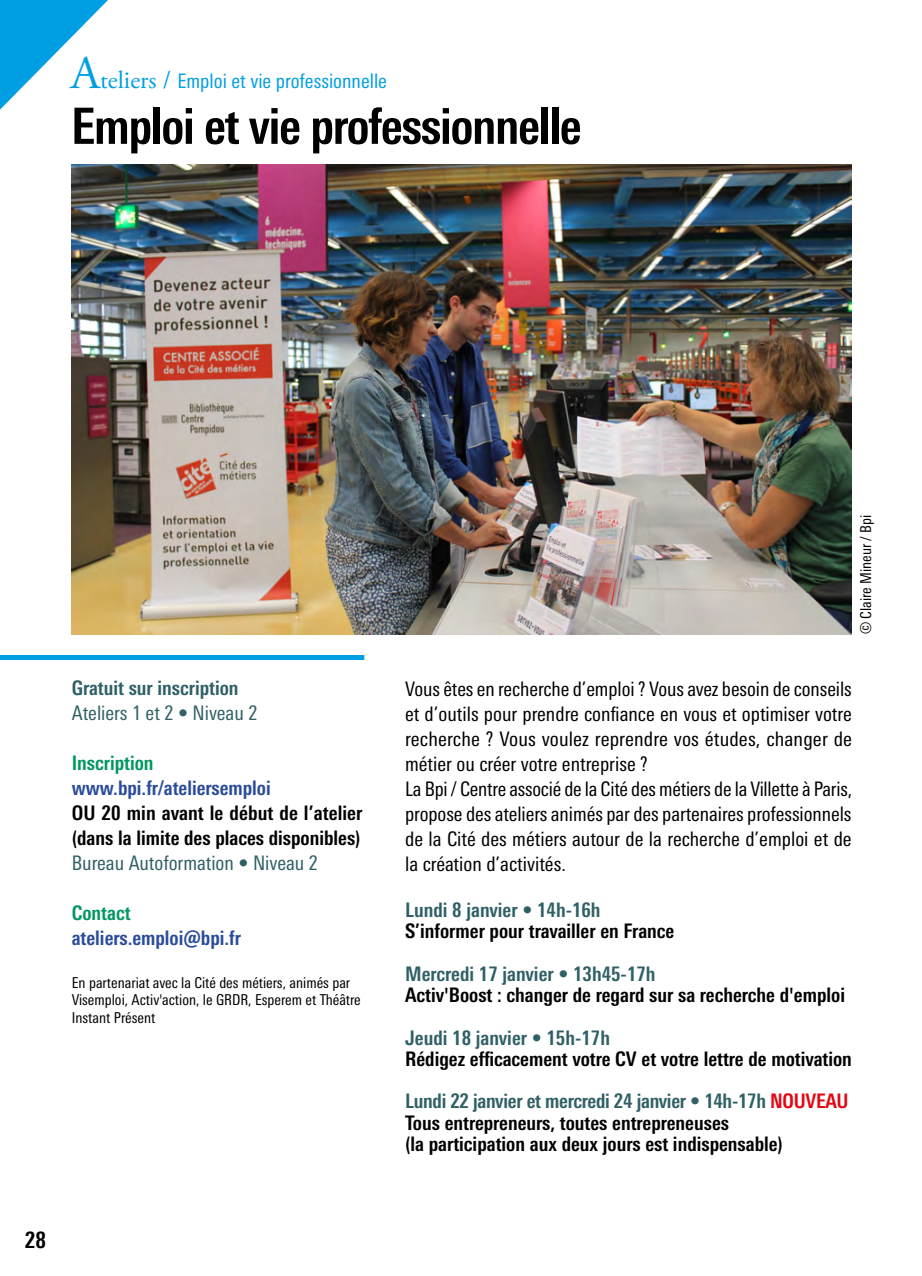
<style>
.page{position:relative;width:922px;height:1276px;background:#fff}
.page>*{position:absolute;margin:0;border:0;box-sizing:border-box;transform-origin:0 0}
.t1{font:700 condensed 50px "Univers Next Pro";letter-spacing:-.025em;color:#000}
.t2{font:700 condensed 22.5px "Univers Next Pro";color:#000}
.t3{font:condensed 20px/25px "Univers Next Pro";letter-spacing:-.005em;color:#000}
.t4{font:700 condensed 20px/25px "Univers Next Pro";color:#000}
.t5{font:700 condensed 20px "Univers Next Pro";color:#306065}
.t6{font:condensed 20px "Univers Next Pro";color:#306065}
.t7{font:700 condensed 20px "Univers Next Pro";color:#2a4b9b}
.t8{font:condensed 20px "Univers Next Pro";color:#009fe3}
.t9{font:700 condensed 20px "Univers Next Pro";color:#00975f}
.t10{font:condensed 15px/17.5px "Univers Next Pro";color:#000}
.s1{font-family:"Adobe Garamond Pro";font-stretch:normal;font-size:47px}
.s2{font-family:"Adobe Garamond Pro";font-stretch:normal;font-size:25px}
.s3{color:#306065}
.s4{color:#e30613}
</style>
<div class="page">
<img style="left:72px;top:164px;width:778px;height:470px">
<svg style="left:0;top:0;width:108px;height:110px"></svg>
<div style="left:0;top:655px;width:364px;height:5px;background:#009fe3"></div>
<p class="t8" style="left:71px;top:70px;width:317px"><span class="s1">A</span><span class="s2">teliers /</span> Emploi et vie professionnelle</p>
<h1 class="t1" style="left:71px;top:96px;width:512px">Emploi et vie professionnelle</h1>
<p class="t5" style="left:72px;top:676px;width:168px">Gratuit sur inscription</p>
<p class="t6" style="left:72px;top:701px;width:187px">Ateliers 1 et 2 • Niveau 2</p>
<p class="t9" style="left:72px;top:751px;width:83px">Inscription</p>
<p class="t7" style="left:72px;top:776px;width:200px">www.bpi.fr/ateliersemploi</p>
<p class="t4" style="left:72px;top:800px;width:292px">OU 20 min avant le début de l’atelier (dans la limite des places disponibles)</p>
<p class="t6" style="left:72px;top:851px;width:247px">Bureau Autoformation • Niveau 2</p>
<p class="t9" style="left:72px;top:901px;width:60px">Contact</p>
<p class="t7" style="left:72px;top:926px;width:171px">ateliers.emploi@bpi.fr</p>
<p class="t10" style="left:72px;top:973px;width:290px">En partenariat avec la Cité des métiers, animés par<br>Visemploi, Activ'action, le GRDR, Esperem et Théâtre<br>Instant Présent</p>
<p class="t2" style="left:25px;top:1226px;width:23px">28</p>
<p class="t10" style="left:856px;top:634px;width:121px;rotate:-90deg">© Claire Mineur / Bpi</p>
<p class="t3" style="left:405px;top:676px;width:448px">Vous êtes en recherche d’emploi ? Vous avez besoin de conseils et d’outils pour prendre confiance en vous et optimiser votre recherche ? Vous voulez reprendre vos études, changer de métier ou créer votre entreprise ?<br>La Bpi / Centre associé de la Cité des métiers de la Villette à Paris, propose des ateliers animés par des partenaires professionnels de la Cité des métiers autour de la recherche d’emploi et de la création d’activités.</p>
<p class="t5" style="left:405px;top:898px;width:197px">Lundi 8 janvier • 14h-16h</p>
<p class="t4" style="left:405px;top:918px;width:271px">S’informer pour travailler en France</p>
<p class="t5" style="left:405px;top:962px;width:252px">Mercredi 17 janvier • 13h45-17h</p>
<p class="t4" style="left:405px;top:982px;width:441px">Activ'Boost : changer de regard sur sa recherche d'emploi</p>
<p class="t5" style="left:405px;top:1025px;width:206px">Jeudi 18 janvier • 15h-17h</p>
<p class="t4" style="left:405px;top:1037px;width:448px;line-height:42.5px">Rédigez efficacement votre CV et votre lettre de motivation<br><span class="s3">Lundi 22 janvier et mercredi 24 janvier • 14h-17h</span> <span class="s4">NOUVEAU</span></p>
<p class="t4" style="left:405px;top:1111px;width:379px;line-height:21.2px">Tous entrepreneurs, toutes entrepreneuses<br>(la participation aux deux jours est indispensable)</p>
</div>
